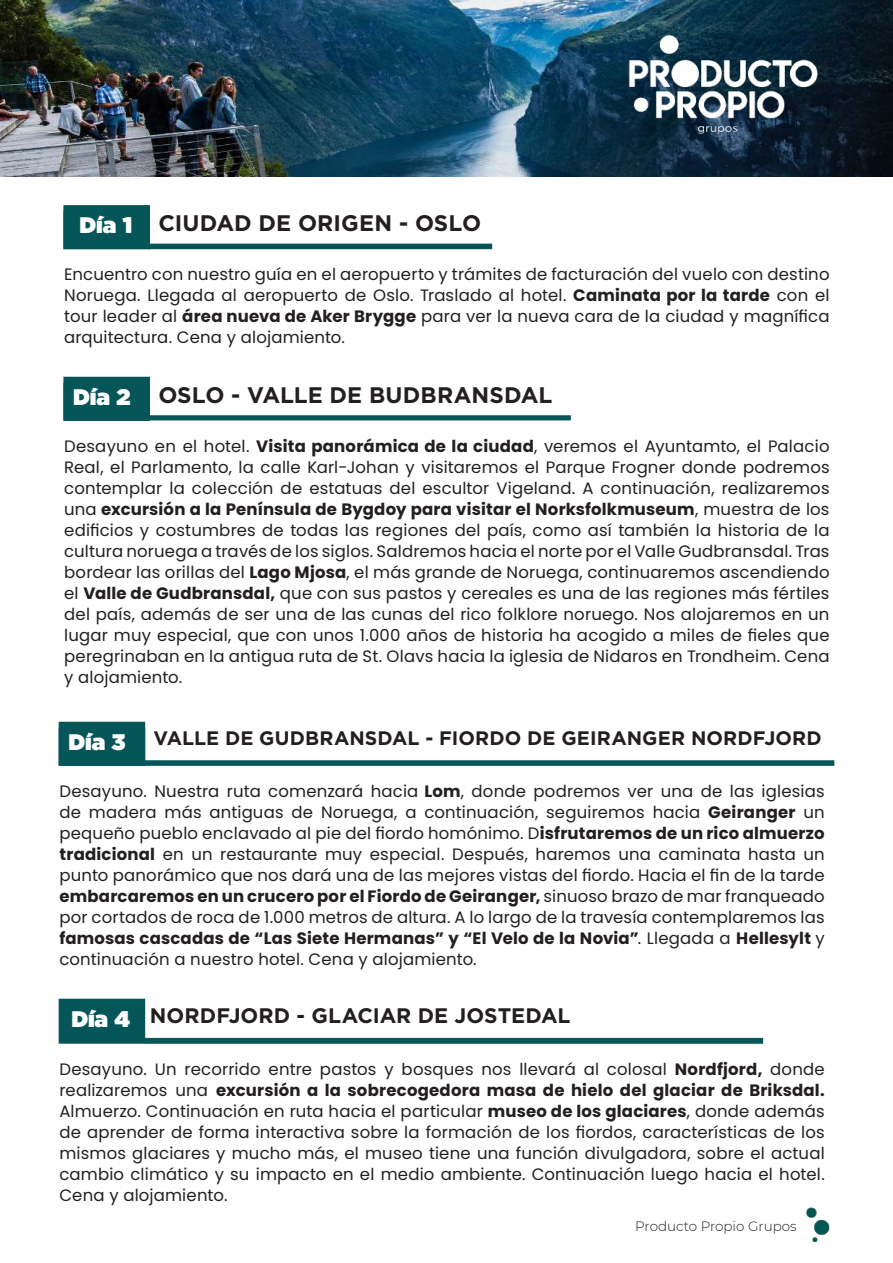
<style>
.page{position:relative;width:893px;height:1263px;background:#fff}
.page>*{position:absolute;margin:0;border:0;box-sizing:border-box;transform-origin:0 0}
.t1{font:700 22.5px "Gotham";letter-spacing:.005em;color:#231f20}
.t2{font:700 21px "Gotham";letter-spacing:.005em;color:#231f20}
.t3{font:700 19.5px "Gotham";letter-spacing:.005em;color:#231f20}
.t4{font:16.5px/21px "Poppins";letter-spacing:.01em;color:#231f20;text-align:justify}
.t5{font:300 13.5px "Montserrat";color:#231f20}
.s1{font-weight:900;color:#fff}
.s2{font-weight:700}
.s3{font-weight:900;font-size:22.5px;color:#fff}
</style>
<div class="page">
<img style="left:0;top:0;width:893px;height:176px">
<div style="left:63px;top:205px;width:87px;height:44px;background:#065659;border:2px solid #065659"></div>
<div style="left:63px;top:211px;width:87px;height:38px;background:#065659"></div>
<div style="left:149px;top:244px;width:343px;height:5px;background:#065659"></div>
<div style="left:63px;top:377px;width:87px;height:44px;background:#065659"></div>
<svg style="left:149px;top:415px;width:422px;height:5px;fill:#065659"></svg>
<div style="left:59px;top:722px;width:86px;height:44px;background:#065659"></div>
<svg style="left:144px;top:760px;width:690px;height:6px;fill:#065659"></svg>
<img style="left:612px;top:0;width:218px;height:176px">
<div style="left:59px;top:999px;width:86px;height:45px;background:#065659;border:2px solid #065659"></div>
<svg style="left:144px;top:1038px;width:619px;height:6px;fill:#065659"></svg>
<img style="left:806px;top:1207px;width:24px;height:35px">
<h1 class="t1" style="left:80px;top:208px;width:403px"><span class="s1">Día 1</span> CIUDAD DE ORIGEN - OSLO</h1>
<p class="t4" style="left:64px;top:264px;width:767px">Encuentro con nuestro guía en el aeropuerto y trámites de facturación del vuelo con destino Noruega. Llegada al aeropuerto de Oslo. Traslado al hotel. <span class="s2">Caminata por la tarde</span> con el tour leader al <span class="s2">área nueva de Aker Brygge</span> para ver la nueva cara de la ciudad y magnífica arquitectura. Cena y alojamiento.</p>
<h1 class="t1" style="left:73px;top:380px;width:480px"><span class="s1">Día 2</span> OSLO - VALLE DE BUDBRANSDAL</h1>
<p class="t4" style="left:64px;top:435px;width:767px">Desayuno en el hotel. <span class="s2">Visita panorámica de la ciudad</span>, veremos el Ayuntamto, el Palacio Real, el Parlamento, la calle Karl-Johan y visitaremos el Parque Frogner donde podremos contemplar la colección de estatuas del escultor Vigeland. A continuación, realizaremos una <span class="s2">excursión a la Península de Bygdoy para visitar el Norksfolkmuseum</span>, muestra de los edificios y costumbres de todas las regiones del país, como así también la historia de la cultura noruega a través de los siglos. Saldremos hacia el norte por el Valle Gudbransdal. Tras bordear las orillas del <span class="s2">Lago Mjosa</span>, el más grande de Noruega, continuaremos ascendiendo el <span class="s2">Valle de Gudbransdal,</span> que con sus pastos y cereales es una de las regiones más fértiles del país, además de ser una de las cunas del rico folklore noruego. Nos alojaremos en un lugar muy especial, que con unos 1.000 años de historia ha acogido a miles de fieles que peregrinaban en la antigua ruta de St. Olavs hacia la iglesia de Nidaros en Trondheim. Cena y alojamiento.</p>
<p class="t3" style="left:69px;top:725px;width:755px"><span class="s3">Día 3</span> VALLE DE GUDBRANSDAL - FIORDO DE GEIRANGER NORDFJORD</p>
<p class="t4" style="left:59px;top:780px;width:767px">Desayuno. Nuestra ruta comenzará hacia <span class="s2">Lom</span>, donde podremos ver una de las iglesias de madera más antiguas de Noruega, a continuación, seguiremos hacia <span class="s2">Geiranger</span> un pequeño pueblo enclavado al pie del fiordo homónimo. D<span class="s2">isfrutaremos de un rico almuerzo tradicional</span> en un restaurante muy especial. Después, haremos una caminata hasta un punto panorámico que nos dará una de las mejores vistas del fiordo. Hacia el fin de la tarde <span class="s2">embarcaremos en un crucero por el Fiordo de Geiranger,</span> sinuoso brazo de mar franqueado por cortados de roca de 1.000 metros de altura. A lo largo de la travesía contemplaremos las <span class="s2">famosas cascadas de “Las Siete Hermanas” y “El Velo de la Novia”</span>. Llegada a <span class="s2">Hellesylt</span> y continuación a nuestro hotel. Cena y alojamiento.</p>
<p class="t2" style="left:71px;top:1002px;width:501px"><span class="s3">Día 4</span> NORDFJORD - GLACIAR DE JOSTEDAL</p>
<p class="t4" style="left:59px;top:1058px;width:767px">Desayuno. Un recorrido entre pastos y bosques nos llevará al colosal <span class="s2">Nordfjord,</span> donde realizaremos una <span class="s2">excursión a la sobrecogedora masa de hielo del glaciar de Briksdal.<br></span>Almuerzo. Continuación en ruta hacia el particular <span class="s2">museo de los glaciares</span>, donde además de aprender de forma interactiva sobre la formación de los fiordos, características de los mismos glaciares y mucho más, el museo tiene una función divulgadora, sobre el actual cambio climático y su impacto en el medio ambiente. Continuación luego hacia el hotel.<br>Cena y alojamiento.</p>
<p class="t5" style="left:635px;top:1216px;width:163px">Producto Propio Grupos</p>
</div>
